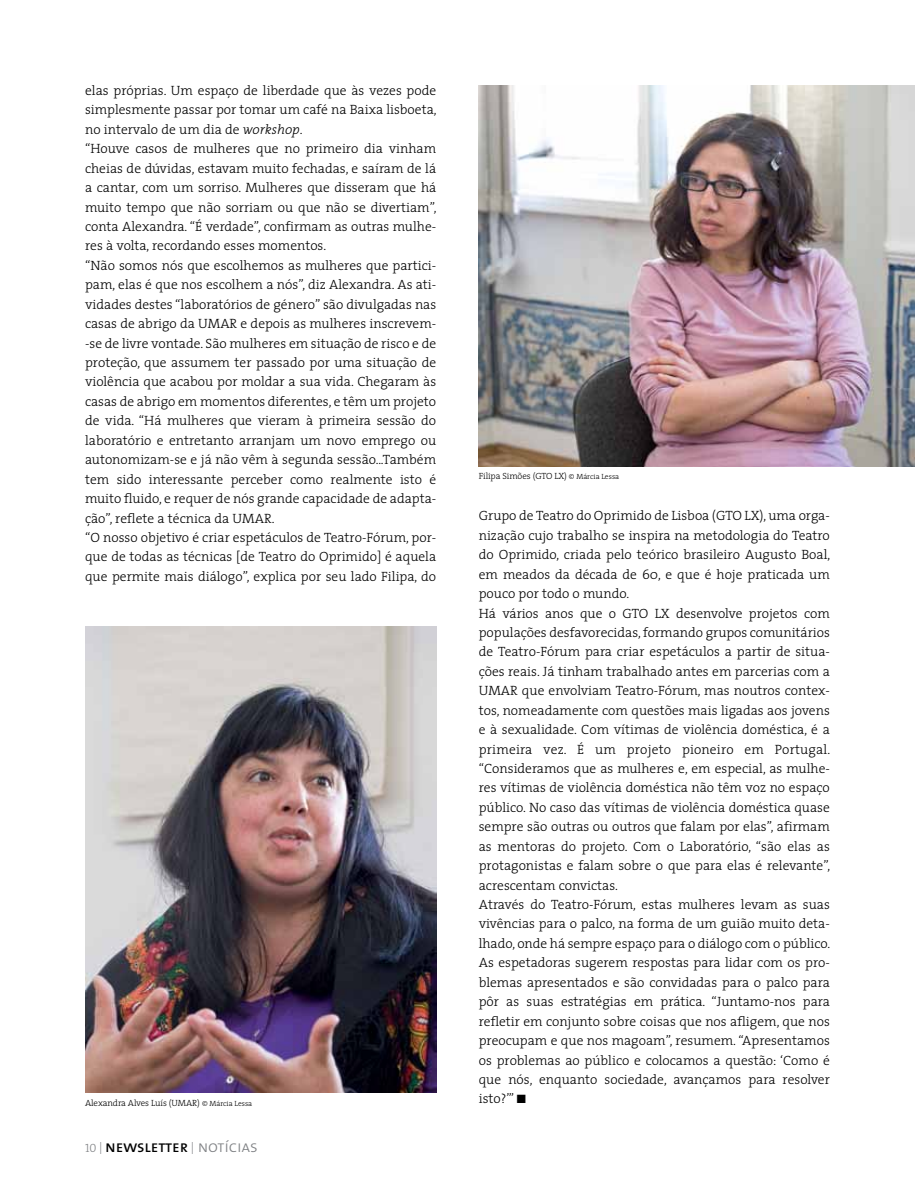
<style>
.page{position:relative;width:915px;height:1191px;background:#fff}
.page>*{position:absolute;margin:0;border:0;box-sizing:border-box;transform-origin:0 0}
.t1{font:16.5px "The Mix Caps";letter-spacing:-.01em;color:#000}
.t2{font:300 13.5px/19.5px "The Serif";color:#000}
.t3{font:300 9px "The Serif";letter-spacing:-.01em;color:#000}
.s1{font-style:italic}
.s2{font-size:7.5px}
.s3{font-family:"The Serif Light Caps";font-size:12px;color:#808285}
.s4{font-family:"The Mix Light Caps";color:#808285}
</style>
<div class="page">
<img style="left:478px;top:85px;width:436px;height:381px">
<img style="left:85px;top:627px;width:351px;height:466px">
<p class="t2" style="left:85px;top:80px;width:353px">elas próprias. Um espaço de liberdade que às vezes pode simplesmente passar por tomar um café na Baixa lisboeta, no intervalo de um dia de <span class="s1">workshop</span>.<br>“Houve casos de mulheres que no primeiro dia vinham cheias de dúvidas, estavam muito fechadas, e saíram de lá a cantar, com um sorriso. Mulheres que disseram que há muito tempo que não sorriam ou que não se divertiam”, conta Alexandra. “É verdade”, confirmam as outras mulhe‑ res à volta, recordando esses momentos.<br>“Não somos nós que escolhemos as mulheres que partici‑ pam, elas é que nos escolhem a nós”, diz Alexandra. As ati‑ vidades destes “laboratórios de género” são divulgadas nas casas de abrigo da UMAR e depois as mulheres inscrevem‑ -se de livre vontade. São mulheres em situação de risco e de proteção, que assumem ter passado por uma situação de violência que acabou por moldar a sua vida. Chegaram às casas de abrigo em momentos diferentes, e têm um projeto de vida. “Há mulheres que vieram à primeira sessão do laboratório e entretanto arranjam um novo emprego ou autonomizam-se e já não vêm à segunda sessão...Também tem sido interessante perceber como realmente isto é muito fluido, e requer de nós grande capacidade de adapta‑ ção”, reflete a técnica da UMAR.<br>“O nosso objetivo é criar espetáculos de Teatro-Fórum, por‑ que de todas as técnicas [de Teatro do Oprimido] é aquela que permite mais diálogo”, explica por seu lado Filipa, do</p>
<p class="t3" style="left:85px;top:1095px;width:169px">Alexandra Alves Luís (UMAR) <span class="s2">© Márcia Lessa</span></p>
<p class="t1" style="left:85px;top:1132px;width:174px"><span class="s3">10 |</span> newsletter <span class="s3">|</span> <span class="s4">notícias</span></p>
<p class="t3" style="left:478px;top:469px;width:142px">Filipa Simões (GTO LX) <span class="s2">© Márcia Lessa</span></p>
<p class="t2" style="left:478px;top:505px;width:353px">Grupo de Teatro do Oprimido de Lisboa (GTO LX), uma orga‑ nização cujo trabalho se inspira na metodologia do Teatro do Oprimido, criada pelo teórico brasileiro Augusto Boal, em meados da década de 60, e que é hoje praticada um pouco por todo o mundo.<br>Há vários anos que o GTO LX desenvolve projetos com populações desfavorecidas, formando grupos comunitários de Teatro-Fórum para criar espetáculos a partir de situa‑ ções reais. Já tinham trabalhado antes em parcerias com a UMAR que envolviam Teatro-Fórum, mas noutros contex‑ tos, nomeadamente com questões mais ligadas aos jovens e à sexualidade. Com vítimas de violência doméstica, é a primeira vez. É um projeto pioneiro em Portugal. “Consideramos que as mulheres e, em especial, as mulhe‑ res vítimas de violência doméstica não têm voz no espaço público. No caso das vítimas de violência doméstica quase sempre são outras ou outros que falam por elas”, afirmam as mentoras do projeto. Com o Laboratório, “são elas as protagonistas e falam sobre o que para elas é relevante”, acrescentam convictas.<br>Através do Teatro-Fórum, estas mulheres levam as suas vivências para o palco, na forma de um guião muito deta‑ lhado, onde há sempre espaço para o diálogo com o público.<br>As espetadoras sugerem respostas para lidar com os pro‑ blemas apresentados e são convidadas para o palco para pôr as suas estratégias em prática. “Juntamo-nos para refletir em conjunto sobre coisas que nos afligem, que nos preocupam e que nos magoam”, resumem. “Apresentamos os problemas ao público e colocamos a questão: ‘Como é que nós, enquanto sociedade, avançamos para resolver isto?’” ■</p>
</div>
